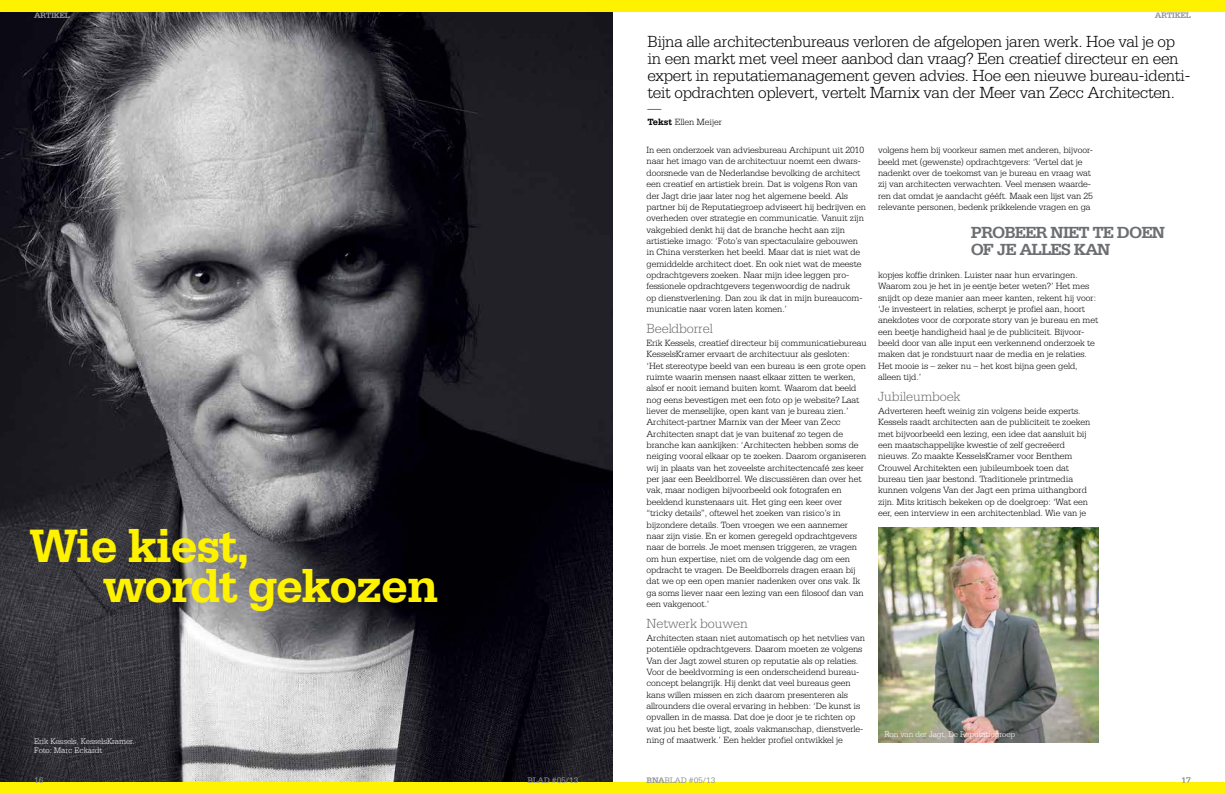
<style>
.page{position:relative;width:1225px;height:794px;background:#fff}
.page>*{position:absolute;margin:0;border:0;box-sizing:border-box;transform-origin:0 0}
.t1{font:700 49.5px/39.3px "Serifa";letter-spacing:-.04em;color:#fff200}
.t2{font:300 17px/17px "Serifa";letter-spacing:-.02em;color:#000}
.t3{font:700 17px/17px "Serifa";letter-spacing:-.06em;color:#6d6e71}
.t4{font:300 14px "Serifa";letter-spacing:-.01em;color:#6d6e71}
.t5{font:300 14px "Serifa";color:#000}
.t6{font:300 9.5px/11.3px "Serifa";letter-spacing:-.01em;color:#000}
.t7{font:300 8.5px/9px "Serifa";letter-spacing:-.01em;color:#fff}
.t8{font:8.5px "Serifa";letter-spacing:-.03em;color:#939598}
.t9{font:700 8.5px "Serifa";letter-spacing:-.05em;color:#939598}
.s1{font-weight:700}
</style>
<div class="page">
<img style="left:0;top:11px;width:612px;height:771px">
<div style="left:0;top:0;width:612px;height:11px;background:#fff200"></div>
<div style="left:0;top:782px;width:612px;height:12px;background:#fff200"></div>
<img style="left:878px;top:527px;width:220px;height:216px">
<div style="left:612px;top:782px;width:613px;height:12px;background:#fff200"></div>
<div style="left:612px;top:0;width:613px;height:11px;background:#fff200"></div>
<p class="t9" style="left:34px;top:10px;width:38px">ARTIKEL</p>
<p class="t1" style="left:103px;top:526px;width:338px;text-indent:-74px">WIE KIEST,<br>WORDT GEKOZEN</p>
<p class="t7" style="left:34px;top:736px;width:102px">erik Kessels, KesselsKramer.<br>Foto: Marc eckardt</p>
<p class="t8" style="left:34px;top:775px;width:11px">16</p>
<p class="t8" style="left:527px;top:775px;width:52px">blad #05/13</p>
<p class="t9" style="left:1155px;top:10px;width:38px">ARTIKEL</p>
<p class="t2" style="left:647px;top:33px;width:544px">Bijna alle architectenbureaus verloren de afgelopen jaren werk. Hoe val je op in een markt met veel meer aanbod dan vraag? een creatief directeur en een expert in reputatiemanagement geven advies. Hoe een nieuwe bureau-identi&shy;teit opdrachten oplevert, vertelt Marnix van der Meer van Zecc Architecten.</p>
<p class="t5" style="left:647px;top:101px;width:15px">––</p>
<p class="t6" style="left:647px;top:116px;width:76px"><span class="s1">TEKST</span> ellen Meijer</p>
<p class="t6" style="left:646px;top:144px;width:221px">In een onderzoek van adviesbureau Archipunt uit 2010 naar het imago van de architectuur noemt een dwars&shy;doorsnede van de nederlandse bevolking de architect een creatief en artistiek brein. Dat is volgens Ron van der Jagt drie jaar later nog het algemene beeld. Als partner bij de Reputatiegroep adviseert hij bedrijven en overheden over strategie en communicatie. vanuit zijn vakgebied denkt hij dat de branche hecht aan zijn artistieke imago: ‘Foto’s van spectaculaire gebouwen in China versterken het beeld. Maar dat is niet wat de gemiddelde architect doet. en ook niet wat de meeste opdrachtgevers zoeken. naar mijn idee leggen pro&shy;fessionele opdrachtgevers tegenwoordig de nadruk<br>op dienstverlening. Dan zou ik dat in mijn bureaucom&shy;municatie naar voren laten komen.’</p>
<p class="t4" style="left:646px;top:320px;width:68px">Beeldborrel</p>
<p class="t6" style="left:646px;top:337px;width:222px">erik Kessels, creatief directeur bij communicatiebureau KesselsKramer ervaart de architectuur als gesloten: ‘Het stereotype beeld van een bureau is een grote open ruimte waarin mensen naast elkaar zitten te werken, alsof er nooit iemand buiten komt. Waarom dat beeld nog eens bevestigen met een foto op je website? Laat liever de menselijke, open kant van je bureau zien.’ Architect-partner Marnix van der Meer van Zecc Architecten snapt dat je van buitenaf zo tegen de branche kan aankijken: ‘Architecten hebben soms de neiging vooral elkaar op te zoeken. Daarom organiseren wij in plaats van het zoveelste architectencafé zes keer per jaar een Beeldborrel. We discussiëren dan over het vak, maar nodigen bijvoorbeeld ook fotografen en beeldend kunstenaars uit. Het ging een keer over “tricky details”, oftewel het zoeken van risico’s in bijzondere details. toen vroegen we een aannemer naar zijn visie. en er komen geregeld opdrachtgevers naar de borrels. Je moet mensen triggeren, ze vragen om hun expertise, niet om de volgende dag om een opdracht te vragen. De Beeldborrels dragen eraan bij dat we op een open manier nadenken over ons vak. Ik ga soms liever naar een lezing van een filosoof dan van een vakgenoot.’</p>
<p class="t4" style="left:646px;top:615px;width:103px">netwerk bouwen</p>
<p class="t6" style="left:646px;top:632px;width:220px">Architecten staan niet automatisch op het netvlies van potentiële opdrachtgevers. Daarom moeten ze volgens van der Jagt zowel sturen op reputatie als op relaties. voor de beeldvorming is een onderscheidend bureau&shy;concept belangrijk. Hij denkt dat veel bureaus geen kans willen missen en zich daarom presenteren als allrounders die overal ervaring in hebben: ‘De kunst is opvallen in de massa. Dat doe je door je te richten op wat jou het beste ligt, zoals vakmanschap, dienstverle&shy;ning of maatwerk.’ een helder profiel ontwikkel je</p>
<p class="t6" style="left:878px;top:144px;width:216px">volgens hem bij voorkeur samen met anderen, bijvoor&shy;beeld met (gewenste) opdrachtgevers: ‘vertel dat je nadenkt over de toekomst van je bureau en vraag wat zij van architecten verwachten. veel mensen waarde&shy;ren dat omdat je aandacht gééft. Maak een lijst van 25 relevante personen, bedenk prikkelende vragen en ga</p>
<p class="t3" style="left:970px;top:224px;width:196px">PROBEER NIET TE DOEN<br>OF JE ALLES KAN</p>
<p class="t6" style="left:878px;top:269px;width:222px">kopjes koffie drinken. Luister naar hun ervaringen.<br>Waarom zou je het in je eentje beter weten?’ Het mes snijdt op deze manier aan meer kanten, rekent hij voor: ‘Je investeert in relaties, scherpt je profiel aan, hoort anekdotes voor de corporate story van je bureau en met een beetje handigheid haal je de publiciteit. Bijvoor&shy;beeld door van alle input een verkennend onderzoek te maken dat je rondstuurt naar de media en je relaties.<br>Het mooie is – zeker nu – het kost bijna geen geld, alleen tijd.’</p>
<p class="t4" style="left:878px;top:388px;width:84px">Jubileumboek</p>
<p class="t6" style="left:878px;top:405px;width:214px">Adverteren heeft weinig zin volgens beide experts.<br>Kessels raadt architecten aan de publiciteit te zoeken met bijvoorbeeld een lezing, een idee dat aansluit bij een maatschappelijke kwestie of zelf gecreëerd nieuws. Zo maakte KesselsKramer voor Benthem Crouwel Architekten een jubileumboek toen dat bureau tien jaar bestond. traditionele printmedia kunnen volgens van der Jagt een prima uithangbord zijn. Mits kritisch bekeken op de doelgroep: ‘Wat een eer, een interview in een architectenblad. Wie van je</p>
<p class="t7" style="left:884px;top:730px;width:132px">Ron van der Jagt, De Reputatiegroep</p>
<p class="t8" style="left:646px;top:775px;width:70px"><span class="s1">BNA</span>blad #05/13</p>
<p class="t8" style="left:1181px;top:775px;width:11px">17</p>
</div>
